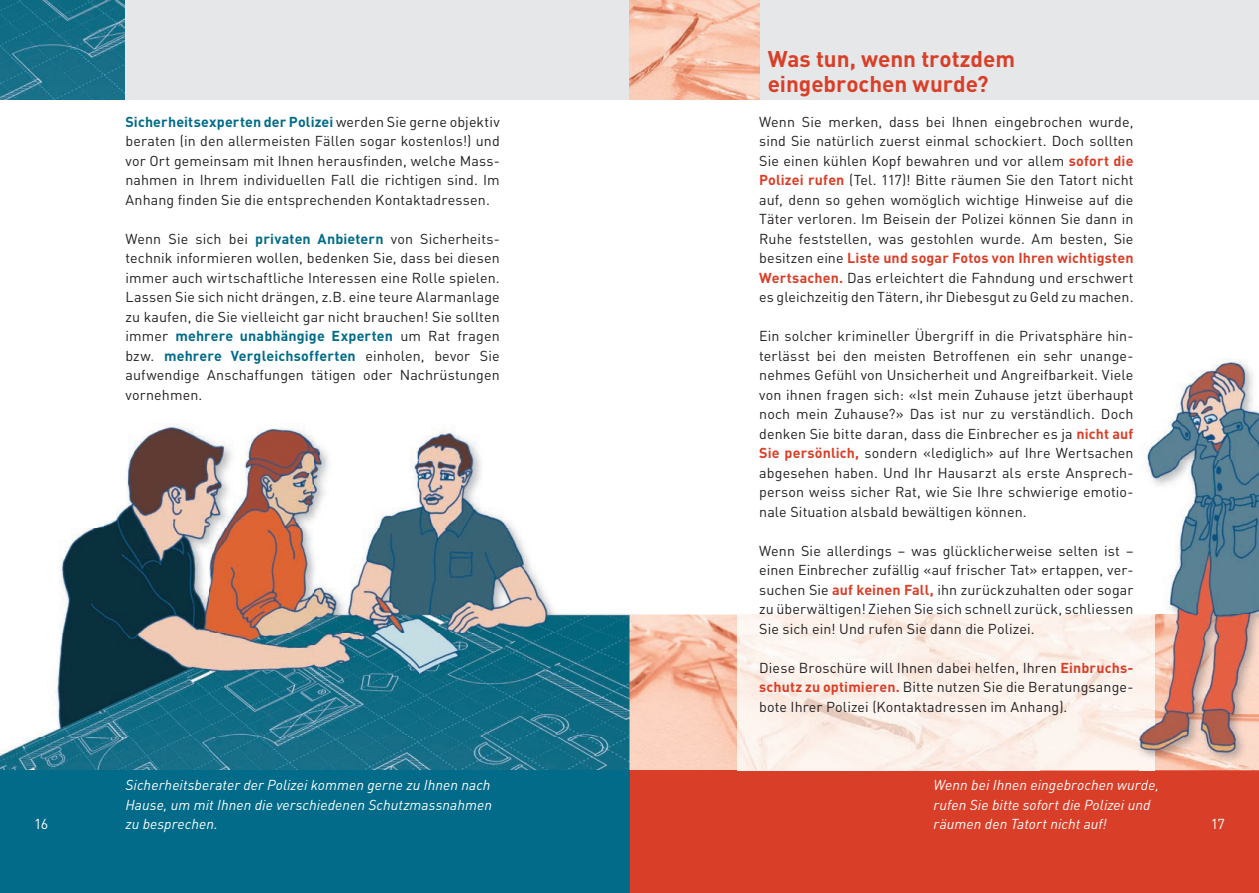
<style>
.page{position:relative;width:1259px;height:893px;background:#fff}
.page>*{position:absolute;margin:0;border:0;box-sizing:border-box;transform-origin:0 0}
.t1{font:700 22.5px/25.5px "DIN";color:#d93f28}
.t2{font:14.25px/19.5px "DIN";letter-spacing:.005em;color:#231f20;text-align:justify}
.t3{font:italic 14.25px/19.5px "DIN";letter-spacing:.005em;color:#fff;text-align:justify}
.t4{font:14.25px "DIN";color:#fff}
.s1{font-weight:700;color:#016b89}
.s2{font-weight:700;color:#d93f28}
</style>
<div class="page">
<img style="left:0;top:423px;width:629px;height:347px">
<img style="left:0;top:0;width:125px;height:100px">
<div style="left:759px;top:0;width:500px;height:100px;background:#e6e7e9"></div>
<div style="left:125px;top:0;width:504px;height:100px;background:#e6e7e9"></div>
<img style="left:629px;top:614px;width:109px;height:156px">
<img style="left:629px;top:0;width:130px;height:100px">
<div style="left:629px;top:770px;width:630px;height:123px;background:#d93f28"></div>
<div style="left:0;top:770px;width:629px;height:123px;background:#016b89"></div>
<img style="left:738px;top:614px;width:402px;height:156px">
<img style="left:1136px;top:614px;width:4px;height:151px">
<img style="left:1146px;top:358px;width:113px;height:256px">
<img style="left:1140px;top:765px;width:119px;height:15px">
<img style="left:1140px;top:780px;width:18px;height:10px">
<img style="left:1140px;top:575px;width:14px;height:195px">
<img style="left:1154px;top:614px;width:105px;height:151px">
<p class="t2" style="left:125px;top:112px;width:376px"><span class="s1">Sicherheitsexperten der Polizei</span> werden Sie gerne objektiv beraten (in den allermeisten Fällen sogar kostenlos!) und vor Ort gemeinsam mit Ihnen herausfinden, welche Mass&shy;nahmen in Ihrem individuellen Fall die richtigen sind. Im Anhang finden Sie die entsprechenden Kontaktadressen.</p>
<p class="t2" style="left:125px;top:229px;width:376px">Wenn Sie sich bei <span class="s1">privaten Anbietern</span> von Sicherheits&shy;technik informieren wollen, bedenken Sie, dass bei diesen immer auch wirtschaftliche Interessen eine Rolle spielen.<br>Lassen Sie sich nicht drängen, z.B. eine teure Alarmanlage zu kaufen, die Sie vielleicht gar nicht brauchen! Sie sollten immer <span class="s1">mehrere unabhängige Experten</span> um Rat fragen bzw. <span class="s1">mehrere Vergleichsofferten</span> einholen, bevor Sie aufwendige Anschaffungen tätigen oder Nachrüstungen vornehmen.</p>
<h1 class="t1" style="left:767px;top:45px;width:249px">Was tun, wenn trotzdem eingebrochen wurde?</h1>
<p class="t2" style="left:759px;top:112px;width:376px">Wenn Sie merken, dass bei Ihnen eingebrochen wurde, sind Sie natürlich zuerst einmal schockiert. Doch sollten Sie einen kühlen Kopf bewahren und vor allem <span class="s2">sofort die Polizei rufen</span> (Tel. 117)! Bitte räumen Sie den Tatort nicht auf, denn so gehen womöglich wichtige Hinweise auf die Täter verloren. Im Beisein der Polizei können Sie dann in Ruhe feststellen, was gestohlen wurde. Am besten, Sie besitzen eine <span class="s2">Liste und sogar Fotos von Ihren wichtigsten Wertsachen.</span> Das erleichtert die Fahndung und erschwert es gleichzeitig den Tätern, ihr Diebesgut zu Geld zu machen.</p>
<p class="t2" style="left:759px;top:326px;width:376px">Ein solcher krimineller Übergriff in die Privatsphäre hin&shy;terlässt bei den meisten Betroffenen ein sehr unange&shy;nehmes Gefühl von Unsicherheit und Angreifbarkeit. Viele von ihnen fragen sich: «Ist mein Zuhause jetzt überhaupt noch mein Zuhause?» Das ist nur zu verständlich. Doch denken Sie bitte daran, dass die Einbrecher es ja <span class="s2">nicht auf Sie persönlich,</span> sondern «lediglich» auf Ihre Wertsachen abgesehen haben. Und Ihr Hausarzt als erste Ansprech&shy;person weiss sicher Rat, wie Sie Ihre schwierige emotio&shy;nale Situation alsbald bewältigen können.</p>
<p class="t2" style="left:759px;top:541px;width:376px">Wenn Sie allerdings – was glücklicherweise selten ist – einen Einbrecher zufällig «auf frischer Tat» ertappen, ver&shy;suchen Sie <span class="s2">auf keinen Fall,</span> ihn zurückzuhalten oder sogar zu überwältigen! Ziehen Sie sich schnell zurück, schliessen Sie sich ein! Und rufen Sie dann die Polizei.</p>
<p class="t2" style="left:759px;top:658px;width:376px">Diese Broschüre will Ihnen dabei helfen, Ihren <span class="s2">Einbruchs&shy;schutz zu optimieren.</span> Bitte nutzen Sie die Beratungsange&shy;bote Ihrer Polizei (Kontaktadressen im Anhang).</p>
<p class="t3" style="left:125px;top:775px;width:368px">Sicherheitsberater der Polizei kommen gerne zu Ihnen nach Hause, um mit Ihnen die verschiedenen Schutzmassnahmen zu besprechen.</p>
<p class="t3" style="left:933px;top:775px;width:227px">Wenn bei Ihnen eingebrochen wurde, rufen Sie bitte sofort die Polizei und</p>
<p class="t4" style="left:34px;top:815px;width:16px">16</p>
<p class="t3" style="left:933px;top:814px;width:175px">räumen den Tatort nicht auf!</p>
<p class="t4" style="left:1210px;top:815px;width:16px">17</p>
</div>
